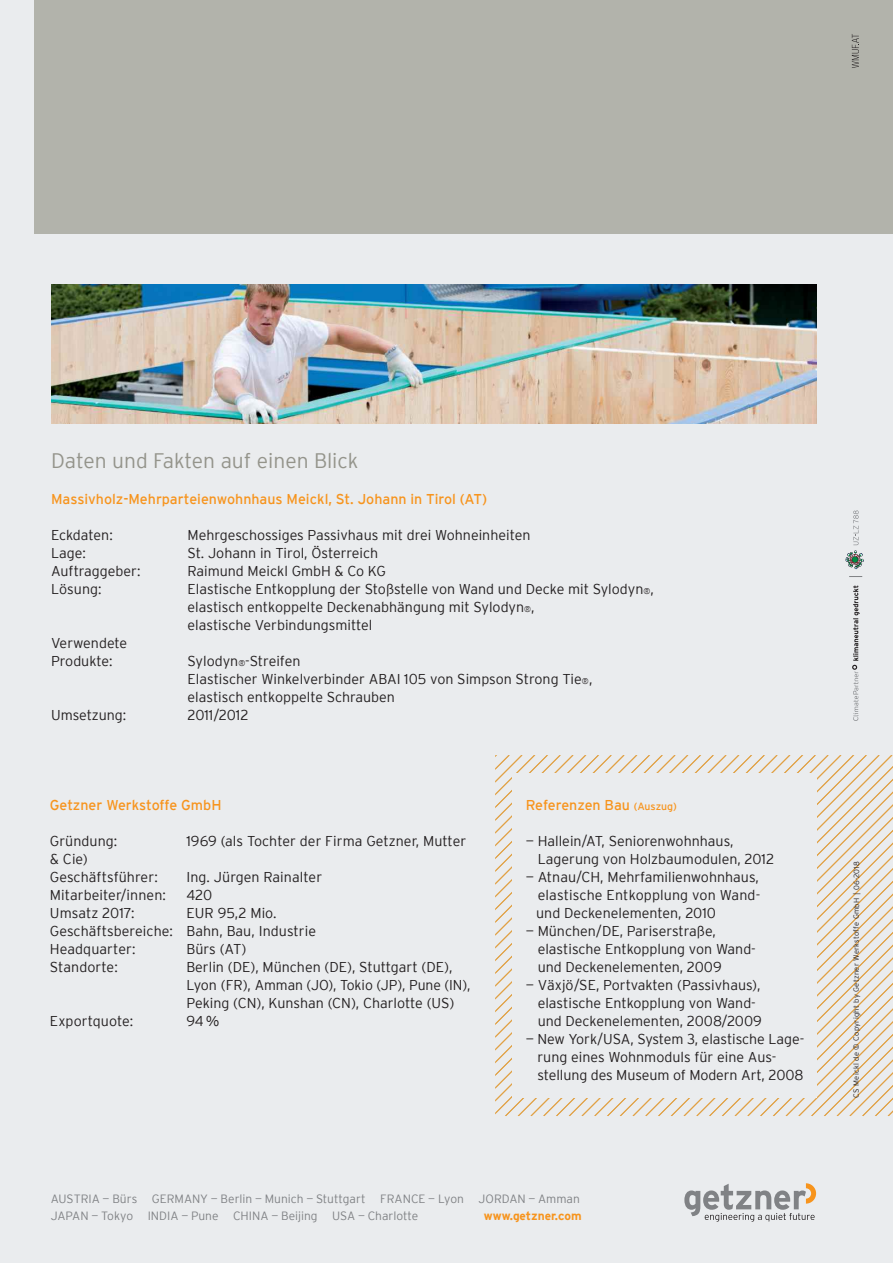
<style>
.page{position:relative;width:893px;height:1263px;background:#eaecee}
.page>*{position:absolute;margin:0;border:0;box-sizing:border-box;transform-origin:0 0}
.t1{font:300 21px "Interstate";color:#94948b}
.t2{font:300 14.25px/18px "Interstate";color:#231f20}
.t3{font:14.25px "Interstate";color:#f7941d}
.t4{font:300 12px/17.4px "Interstate";color:#808285}
.t5{font:700 12px "Interstate";color:#f7941d}
.t6{font:300 7.5px "Interstate";letter-spacing:.04em;color:#231f20}
.s1{font-size:8.25px}
.s2{font-size:10.5px}
</style>
<div class="page">
<div style="left:34px;top:0;width:859px;height:234px;background:#b2b3ab"></div>
<img style="left:51px;top:285px;width:765px;height:139px">
<svg style="left:852px;top:585px;width:8px;height:136px"></svg>
<svg style="left:496px;top:755px;width:397px;height:361px"></svg>
<svg style="left:849px;top:576px;width:13px;height:1px"></svg>
<svg style="left:845px;top:510px;width:19px;height:59px"></svg>
<svg style="left:684px;top:1183px;width:132px;height:39px"></svg>
<svg style="left:852px;top:34px;width:7px;height:34px"></svg>
<h1 class="t1" style="left:51px;top:450px;width:309px">Daten und Fakten auf einen Blick</h1>
<p class="t3" style="left:51px;top:493px;width:438px">Massivholz-Mehrparteienwohnhaus Meickl, St. Johann in Tirol (AT)</p>
<p class="t2" style="left:51px;top:526px;width:63px">Eckdaten:</p>
<p class="t2" style="left:188px;top:526px;width:344px">Mehrgeschossiges Passivhaus mit drei Wohneinheiten</p>
<p class="t2" style="left:51px;top:544px;width:36px">Lage:</p>
<p class="t2" style="left:188px;top:544px;width:192px">St. Johann in Tirol, Österreich</p>
<p class="t2" style="left:51px;top:562px;width:91px">Auftraggeber:</p>
<p class="t2" style="left:188px;top:562px;width:200px">Raimund Meickl GmbH &amp; Co KG</p>
<p class="t2" style="left:51px;top:580px;width:52px">Lösung:</p>
<p class="t2" style="left:188px;top:580px;width:468px">Elastische Entkopplung der Stoßstelle von Wand und Decke mit Sylodyn<span class="s1">®</span>, elastisch entkoppelte Deckenabhängung mit Sylodyn<span class="s1">®</span>,<br>elastische Verbindungsmittel</p>
<p class="t2" style="left:51px;top:634px;width:78px">Verwendete<br>Produkte:</p>
<p class="t2" style="left:188px;top:652px;width:406px">Sylodyn<span class="s1">®</span>-Streifen<br>Elastischer Winkelverbinder ABAI 105 von Simpson Strong Tie<span class="s1">®</span>, elastisch entkoppelte Schrauben</p>
<p class="t2" style="left:51px;top:706px;width:77px">Umsetzung:</p>
<p class="t2" style="left:188px;top:706px;width:62px">2011/2012</p>
<p class="t3" style="left:50px;top:799px;width:173px">Getzner Werkstoffe GmbH</p>
<p class="t2" style="left:50px;top:832px;width:69px">Gründung:</p>
<p class="t2" style="left:186px;top:832px;width:281px">1969 (als Tochter der Firma Getzner, Mutter</p>
<p class="t2" style="left:50px;top:850px;width:109px">&amp; Cie)<br>Geschäftsführer:</p>
<p class="t2" style="left:186px;top:868px;width:137px">Ing. Jürgen Rainalter</p>
<p class="t2" style="left:50px;top:886px;width:117px">Mitarbeiter/innen:</p>
<p class="t2" style="left:186px;top:886px;width:27px">420</p>
<p class="t2" style="left:50px;top:904px;width:86px">Umsatz 2017:</p>
<p class="t2" style="left:50px;top:904px;width:268px;text-indent:137px">EUR 95,2 Mio.<br>Geschäftsbereiche: Bahn, Bau, Industrie<br>Headquarter:</p>
<p class="t2" style="left:186px;top:940px;width:62px">Bürs (AT)</p>
<p class="t2" style="left:50px;top:958px;width:69px">Standorte:</p>
<p class="t2" style="left:186px;top:958px;width:286px">Berlin (DE), München (DE), Stuttgart (DE),<br>Lyon (FR), Amman (JO), Tokio (JP), Pune (IN),<br>Peking (CN), Kunshan (CN), Charlotte (US)</p>
<p class="t2" style="left:50px;top:1012px;width:85px">Exportquote:</p>
<p class="t2" style="left:186px;top:1012px;width:35px">94 %</p>
<p class="t3" style="left:526px;top:799px;width:153px">Referenzen Bau <span class="s2">(Auszug)</span></p>
<p class="t2" style="left:538px;top:832px;width:238px;text-indent:-12px">— Hallein/AT, Seniorenwohnhaus,<br>Lagerung von Holzbaumodulen, 2012</p>
<p class="t2" style="left:536px;top:868px;width:226px;text-align:justify;text-indent:-11px">— Atnau/CH, Mehrfamilienwohnhaus, elastische Entkopplung von Wand&shy;und Deckenelementen, 2010</p>
<p class="t2" style="left:538px;top:922px;width:220px;text-indent:-12px">— München/DE, Pariserstraße, elastische Entkopplung von Wand&shy;und Deckenelementen, 2009</p>
<p class="t2" style="left:538px;top:976px;width:226px;text-indent:-12px">— Växjö/SE, Portvakten (Passivhaus), elastische Entkopplung von Wand&shy;und Deckenelementen, 2008/2009</p>
<p class="t2" style="left:537px;top:1030px;width:268px;text-indent:-12px">— New York/USA, System 3, elastische Lage&shy;rung eines Wohnmoduls für eine Aus&shy;stellung des Museum of Modern Art, 2008</p>
<p class="t4" style="left:51px;top:1190px;width:531px">AUSTRIA — Bürs GERMANY — Berlin — Munich — Stuttgart FRANCE — Lyon JORDAN — Amman<br>JAPAN — Tokyo INDIA — Pune CHINA — Beijing USA — Charlotte</p>
<p class="t5" style="left:484px;top:1211px;width:99px">www.getzner.com</p>
<p class="t6" style="left:852px;top:1098px;width:238px;rotate:-90deg">CS Meickl de © Copyright by Getzner Werkstoffe GmbH | 06-2018</p>
</div>
